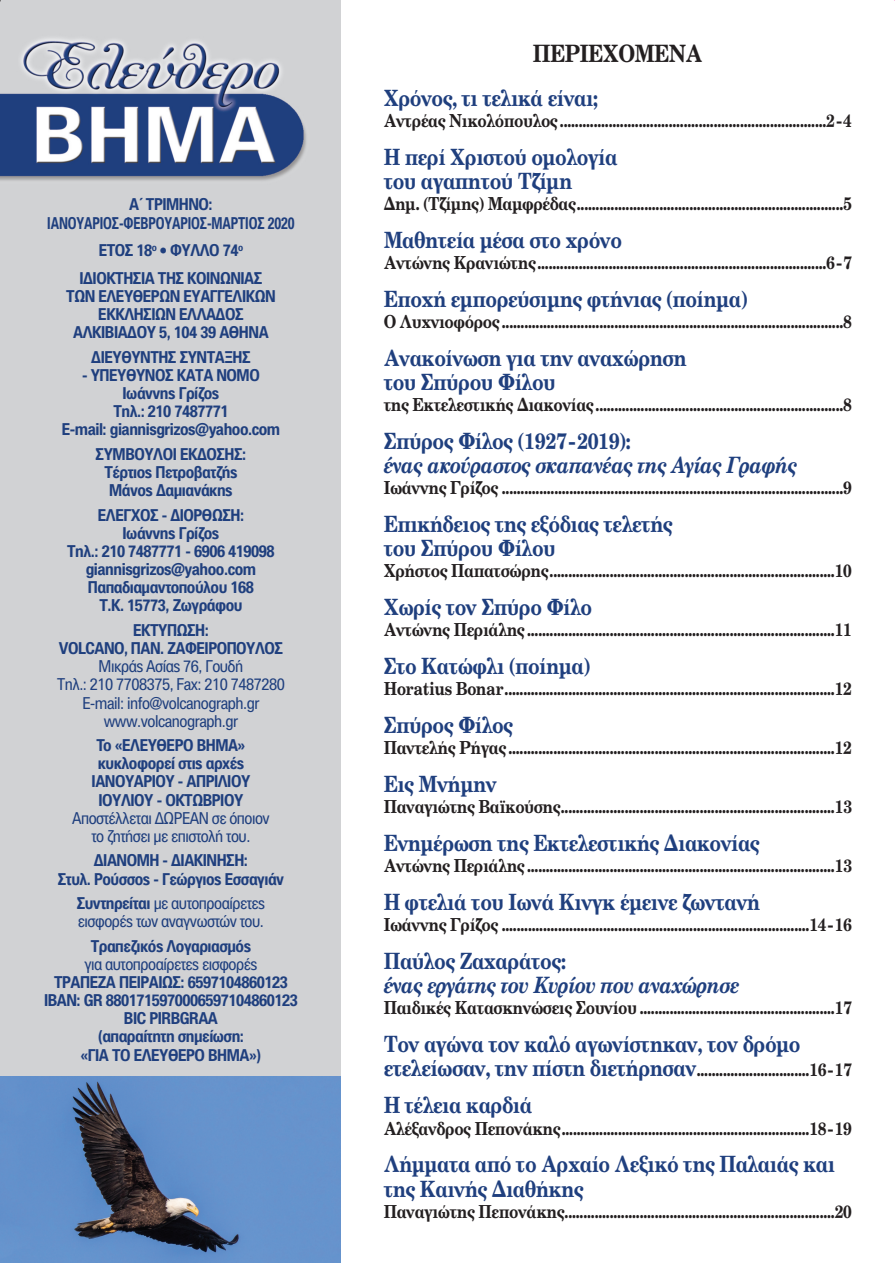
<style>
.page{position:relative;width:896px;height:1263px;background:#fff}
.page>*{position:absolute;margin:0;border:0;box-sizing:border-box;transform-origin:0 0}
.t1{font:700 24px "PF Century";letter-spacing:-.03em;color:#231f20;scale:.85 1}
.t2{font:700 22.5px/24.2px "PF Century";letter-spacing:-.03em;color:#1f3f7e;scale:.85 1}
.t3{font:italic 700 22.5px "PF Century";letter-spacing:-.03em;color:#1f3f7e;scale:.85 1}
.t4{font:700 18px "PF Century";letter-spacing:-.03em;color:#231f20;scale:.85 1}
.t5{font:700 16.5px/18.1px "PF Paperback";letter-spacing:-.03em;color:#1f3f7e;text-align:center;scale:.95 1}
.t6{font:16.5px/18.1px "PF Paperback";letter-spacing:-.03em;color:#1f3f7e;text-align:center;scale:.95 1}
.t7{font:700 16.5px/18.3px "PF Paperback";letter-spacing:-.01em;color:#1f3f7e;text-align:center;scale:.95 1}
.s1{font-weight:700}
.s2{font-size:22.5px;color:#1f3f7e}
</style>
<div class="page">
<div style="left:0;top:0;width:341px;height:1262px;background:#d1d2d4"></div>
<img style="left:0;top:1076px;width:340px;height:186px">
<img style="left:0;top:1px;width:306px;height:180px">
<p class="t7" style="left:47px;top:195px;width:262px">Α΄ ΤΡΙΜΗΝΟ:<br>ΙΑΝΟΥΑΡΙΟΣ-ΦΕΒΡΟΥΑΡΙΟΣ-ΜΑΡΤΙΟΣ 2020</p>
<p class="t5" style="left:79px;top:236px;width:194px;line-height:27.5px">ΕΤΟΣ 18<sup>ο</sup> • ΦΥΛΛΟ 74<sup>ο<br></sup>ΙΔΙΟΚΤΗΣΙΑ ΤΗΣ ΚΟΙΝΩΝΙΑΣ</p>
<p class="t5" style="left:66px;top:286px;width:222px">ΤΩΝ ΕΛΕΥΘΕΡΩΝ ΕΥΑΓΓΕΛΙΚΩΝ<br>ΕΚΚΛΗΣΙΩΝ ΕΛΛΑΔΟΣ<br>ΑΛΚΙΒΙΑΔΟΥ 5, 104 39 ΑΘΗΝΑ</p>
<p class="t5" style="left:91px;top:347px;width:169px">ΔΙΕΥΘΥΝΤΗΣ ΣΥΝΤΑΞΗΣ</p>
<p class="t5" style="left:62px;top:365px;width:231px">- ΥΠΕΥΘΥΝΟΣ ΚΑΤΑ ΝΟΜΟ<br>Ιωάννης Γρίζος<br>Τηλ.: 210 7487771<br>E-mail: giannisgrizos@yahoo.com</p>
<p class="t5" style="left:96px;top:444px;width:160px">ΣΥΜΒΟΥΛΟΙ ΕΚΔΟΣΗΣ:<br>Τέρτιος Πετροβατζής<br>Μάνος Δαμιανάκης</p>
<p class="t5" style="left:67px;top:505px;width:220px">ΕΛΕΓΧΟΣ - ΔΙΟΡΘΩΣΗ:<br>Ιωάννης Γρίζος<br>Τηλ.: 210 7487771 - 6906 419098 giannisgrizos@yahoo.com<br>Παπαδιαμαντοπούλου 168<br>Τ.Κ. 15773, Ζωγράφου</p>
<p class="t5" style="left:59px;top:620px;width:237px">ΕΚΤΥΠΩΣΗ:<br>VOLCANO, ΠΑΝ. ΖΑΦΕΙΡΟΠΟΥΛΟΣ</p>
<p class="t6" style="left:57px;top:657px;width:241px">Μικράς Ασίας 76, Γουδή<br>Τηλ.: 210 7708375, Fax: 210 7487280<br>E-mail: info@volcanograph.gr www.volcanograph.gr</p>
<p class="t5" style="left:92px;top:735px;width:168px">To «ΕΛΕΥΘΕΡΟ ΒΗΜΑ» κυκλοφορεί στις αρχές<br>ΙΑΝΟΥΑΡΙΟΥ - ΑΠΡΙΛΙΟΥ<br>ΙΟΥΛΙΟΥ - ΟΚΤΩΒΡΙΟΥ</p>
<p class="t6" style="left:72px;top:808px;width:209px">Αποστέλλεται ΔΩΡΕΑΝ σε όποιον το ζητήσει με επιστολή του.</p>
<p class="t5" style="left:58px;top:850px;width:239px">ΔΙΑΝΟΜΗ - ΔΙΑΚΙΝΗΣΗ:<br>Στυλ. Ρούσσος - Γεώργιος Εσσαγιάν</p>
<p class="t6" style="left:77px;top:893px;width:200px;text-align:left"><span class="s1">Συντηρείται</span> με αυτοπροαίρετες εισφορές των αναγνωστών του.</p>
<p class="t5" style="left:91px;top:936px;width:170px">Τραπεζικός Λογαριασμός</p>
<p class="t6" style="left:85px;top:954px;width:183px">για αυτοπροαίρετες εισφορές</p>
<p class="t5" style="left:44px;top:972px;width:268px">ΤΡΑΠΕΖΑ ΠΕΙΡΑΙΩΣ: 6597104860123<br>IBAN: GR 8801715970006597104860123<br>BIC PIRBGRAA<br>(απαραίτητη σημείωση:<br>«ΓΙΑ ΤΟ ΕΛΕΥΘΕΡΟ ΒΗΜΑ»)</p>
<h1 class="t1" style="left:532px;top:38px;width:201px">ΠΕΡΙΕΧΟΜΕΝΑ</h1>
<p class="t2" style="left:383px;top:85px;width:254px">Χρόνος, τι τελικά είναι;</p>
<p class="t4" style="left:383px;top:109px;width:552px">Αντρέας Νικολόπουλος.......................................................................2-4</p>
<p class="t2" style="left:383px;top:144px;width:276px">Η περί Χριστού ομολογία του αγαπητού Τζίμη</p>
<p class="t4" style="left:383px;top:192px;width:552px">Δημ. (Τζίμης) Μαμφρέδας.......................................................................5</p>
<p class="t2" style="left:383px;top:227px;width:282px">Μαθητεία μέσα στο χρόνο</p>
<p class="t4" style="left:383px;top:251px;width:552px">Αντώνης Κρανιώτης.............................................................................6-7</p>
<p class="t2" style="left:383px;top:286px;width:429px">Εποχή εμπορεύσιμης φτήνιας (ποίημα)</p>
<p class="t4" style="left:383px;top:310px;width:552px">Ο Λυχνιοφόρος...........................................................................................8</p>
<p class="t2" style="left:383px;top:345px;width:358px">Ανακοίνωση για την αναχώρηση του Σπύρου Φίλου</p>
<p class="t4" style="left:383px;top:393px;width:552px">της Εκτελεστικής Διακονίας..................................................................8</p>
<p class="t2" style="left:383px;top:428px;width:292px">Σπύρος Φίλος (1927-2019):</p>
<p class="t3" style="left:383px;top:450px;width:488px">ένας ακούραστος σκαπανέας της Αγίας Γραφής</p>
<p class="t4" style="left:383px;top:476px;width:552px">Ιωάννης Γρίζος ...........................................................................................9</p>
<p class="t2" style="left:383px;top:511px;width:341px">Επικήδειος της εξόδιας τελετής του Σπύρου Φίλου</p>
<p class="t4" style="left:383px;top:559px;width:552px">Χρήστος Παπατσώρης............................................................................10</p>
<p class="t2" style="left:383px;top:594px;width:247px">Χωρίς τον Σπύρο Φίλο</p>
<p class="t4" style="left:383px;top:618px;width:552px">Αντώνης Περιάλης ..................................................................................11</p>
<p class="t2" style="left:383px;top:653px;width:244px">Στο Κατώφλι (ποίημα)</p>
<p class="t4" style="left:383px;top:677px;width:552px">Horatius Bonar........................................................................................12</p>
<p class="t2" style="left:383px;top:712px;width:154px">Σπύρος Φίλος</p>
<p class="t4" style="left:383px;top:736px;width:552px">Παντελής Ρήγας.......................................................................................12</p>
<p class="t2" style="left:383px;top:771px;width:134px">Εις Μνήμην</p>
<p class="t4" style="left:383px;top:795px;width:552px">Παναγιώτης Βαϊκούσης.........................................................................13</p>
<p class="t2" style="left:383px;top:830px;width:444px">Ενημέρωση της Εκτελεστικής Διακονίας</p>
<p class="t4" style="left:383px;top:854px;width:552px">Αντώνης Περιάλης ..................................................................................13</p>
<p class="t2" style="left:383px;top:889px;width:444px">Η φτελιά του Ιωνά Κινγκ έμεινε ζωντανή</p>
<p class="t4" style="left:383px;top:913px;width:552px">Ιωάννης Γρίζος ..................................................................................14-16</p>
<p class="t2" style="left:383px;top:948px;width:216px">Παύλος Ζαχαράτος:</p>
<p class="t3" style="left:383px;top:970px;width:420px">ένας εργάτης του Κυρίου που αναχώρησε</p>
<p class="t4" style="left:383px;top:996px;width:552px">Παιδικές Κατασκηνώσεις Σουνίου ....................................................17</p>
<p class="t2" style="left:383px;top:1031px;width:492px">Τον αγώνα τον καλό αγωνίστηκαν, τον δρόμο</p>
<p class="t4" style="left:383px;top:1057px;width:552px"><span class="s2">ετελείωσαν, την πίστη διετήρησαν</span>..............................16-17</p>
<p class="t2" style="left:383px;top:1093px;width:176px">Η τέλεια καρδιά</p>
<p class="t4" style="left:383px;top:1116px;width:552px">Αλέξανδρος Πεπονάκης..................................................................18-19</p>
<p class="t2" style="left:383px;top:1151px;width:532px">Λήμματα από το Αρχαίο Λεξικό της Παλαιάς και της Καινής Διαθήκης</p>
<p class="t4" style="left:383px;top:1199px;width:552px">Παναγιώτης Πεπονάκης........................................................................20</p>
</div>
